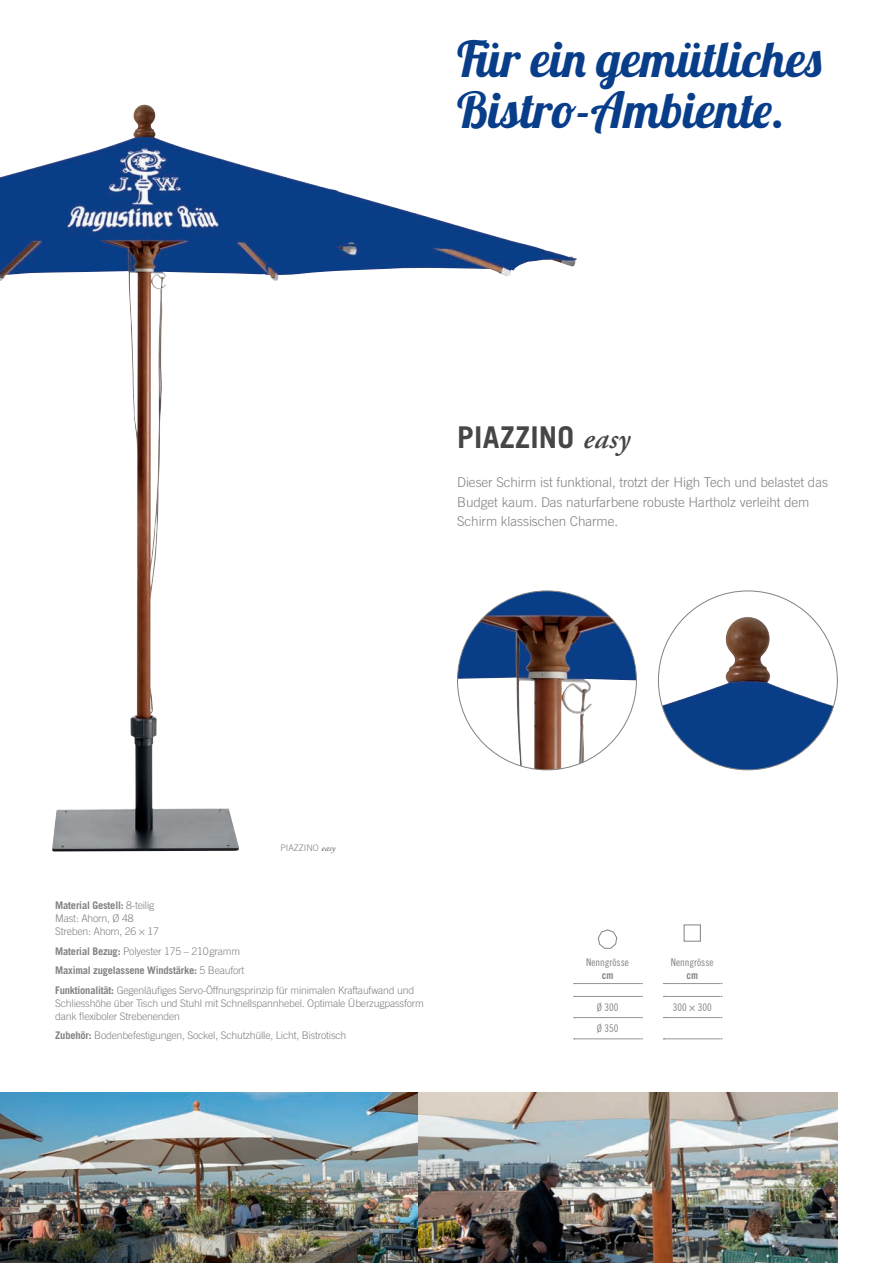
<style>
.page{position:relative;width:893px;height:1263px;background:#fff}
.page>*{position:absolute;margin:0;border:0;box-sizing:border-box;transform-origin:0 0}
.P_Name_20_22{font:49.5px "Lobster 1.4";color:#083e89}
.P_Name_20_22-2{font:700 30px "Trade Gothic";letter-spacing:.01em;color:#474645}
.P_Name_20_22-3{font:300 13.5px/19.5px "Trade Gothic";letter-spacing:-.005em;color:#828282}
.P_ListenAufzählung_7{font:300 10.5px/13px "Trade Gothic";letter-spacing:-.02em;color:#828282}
.P_ListenAufzählung_7-2{font:700 10.5px "Trade Gothic";letter-spacing:-.02em;color:#828282}
.Tabelle_7_8_4{font:10.5px "Trade Gothic Cond Eighteen";color:#828282}
.Tabelle_7_8_4_Tabula{font:10.5px "Trade Gothic Cond Eighteen";color:#828282}
.Tabelle_7_8_4-2{font:10.5px "Trade Gothic Bold Cond Twenty";color:#828282}
.P_Patent_6_7{font:300 9px "Trade Gothic";color:#828282}
.s1{font-family:"Adobe Garamond";font-weight:600;font-style:italic}
.s2{font-weight:300}
.s3{font-weight:700}
</style>
<div class="page">
<img style="left:578px;top:596px;width:58px;height:169px">
<img style="left:662px;top:617px;width:172px;height:153px">
<img style="left:0;top:114px;width:578px;height:737px">
<img style="left:1px;top:1093px;width:837px;height:170px">
<svg style="left:574px;top:983px;width:68px;height:1px"></svg>
<svg style="left:663px;top:983px;width:59px;height:1px"></svg>
<svg style="left:574px;top:996px;width:68px;height:1px"></svg>
<svg style="left:663px;top:996px;width:59px;height:1px"></svg>
<svg style="left:663px;top:1017px;width:59px;height:1px"></svg>
<svg style="left:663px;top:1039px;width:59px;height:1px"></svg>
<svg style="left:574px;top:1017px;width:68px;height:1px"></svg>
<svg style="left:574px;top:1039px;width:68px;height:1px"></svg>
<svg style="left:598px;top:929px;width:19px;height:20px"></svg>
<div style="left:684px;top:924px;width:17px;height:17px;border:1px solid #828282"></div>
<p class="P_Name_20_22" style="left:457px;top:28px;width:366px">Für ein gemütliches</p>
<p class="P_Name_20_22" style="left:457px;top:79px;width:329px">Bistro-Ambiente.</p>
<p class="P_Name_20_22-2" style="left:457px;top:419px;width:174px">PIAZZINO <span class="s1">easy</span></p>
<p class="P_Name_20_22-3" style="left:457px;top:473px;width:372px">Dieser Schirm ist funktional, trotzt der High Tech und belastet das<br>Budget kaum. Das naturfarbene robuste Hartholz verleiht dem<br>Schirm klassischen Charme.</p>
<p class="P_Patent_6_7" style="left:280px;top:842px;width:57px">PIAZZINO <span class="s1">easy</span></p>
<p class="P_ListenAufzählung_7-2" style="left:55px;top:899px;width:101px">Material Gestell: <span class="s2">8-teilig</span></p>
<p class="P_ListenAufzählung_7" style="left:55px;top:912px;width:80px">Mast: Ahorn, Ø 48</p>
<p class="P_ListenAufzählung_7" style="left:55px;top:925px;width:105px">Streben: Ahorn, 26 × 17</p>
<p class="P_ListenAufzählung_7" style="left:55px;top:944px;width:186px"><span class="s3">Material Bezug:</span> Polyester 175 – 210gramm</p>
<p class="P_ListenAufzählung_7-2" style="left:55px;top:964px;width:191px">Maximal zugelassene Windstärke: <span class="s2">5 Beaufort</span></p>
<p class="P_ListenAufzählung_7" style="left:55px;top:983px;width:370px"><span class="s3">Funktionalität:</span> Gegenläufiges Servo-Öffnungsprinzip für minimalen Kraftaufwand und<br>Schliesshöhe über Tisch und Stuhl mit Schnellspannhebel. Optimale Überzugpassform dank flexiboler Strebenenden</p>
<p class="P_ListenAufzählung_7" style="left:55px;top:1029px;width:293px"><span class="s3">Zubehör:</span> Bodenbefestigungen, Sockel, Schutzhülle, Licht, Bistrotisch</p>
<p class="Tabelle_7_8_4" style="left:586px;top:956px;width:44px">Nenngrösse</p>
<p class="Tabelle_7_8_4-2" style="left:602px;top:969px;width:13px">cm</p>
<p class="Tabelle_7_8_4" style="left:671px;top:956px;width:44px">Nenngrösse</p>
<p class="Tabelle_7_8_4-2" style="left:686px;top:969px;width:13px">cm</p>
<p class="Tabelle_7_8_4_Tabula" style="left:597px;top:1001px;width:23px">Ø 300</p>
<p class="Tabelle_7_8_4_Tabula" style="left:673px;top:1001px;width:40px">300 × 300</p>
<p class="Tabelle_7_8_4_Tabula" style="left:597px;top:1022px;width:23px">Ø 350</p>
</div>
